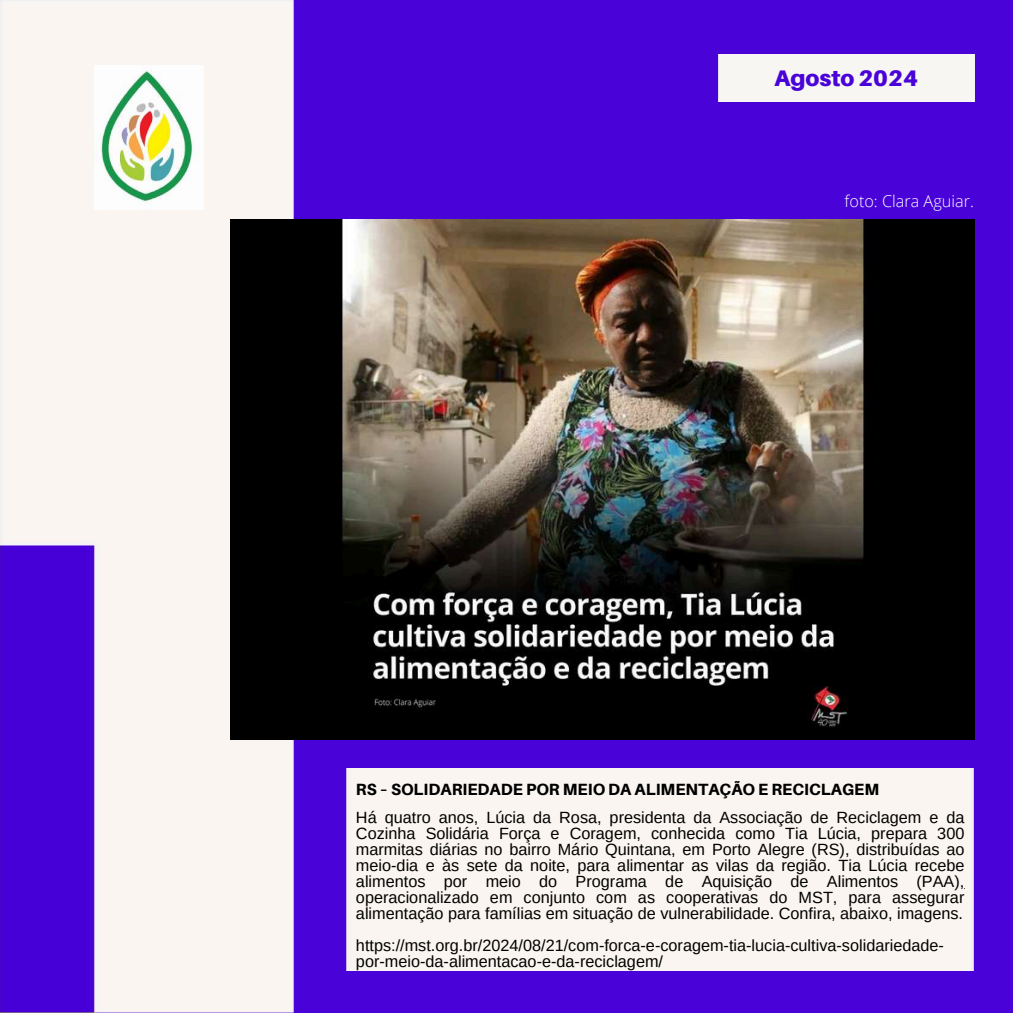
<style>
.page{position:relative;width:1013px;height:1013px;background:#fff}
.page>*{position:absolute;margin:0;border:0;box-sizing:border-box;transform-origin:0 0}
.t1{font:900 22.5px "Aileron";color:#4902d8}
.t2{font:16.25px/16px "Arimo";color:#000;text-align:justify}
.t3{font:800 16.25px "Aileron";color:#000}
.t4{font:300 16.25px "Open Sans";color:#fff}
</style>
<div class="page">
<div style="left:0;top:0;width:1012px;height:1012px;background:#4902d8"></div>
<div style="left:718px;top:54px;width:256px;height:47px;background:#f7f6f2"></div>
<div style="left:346px;top:768px;width:627px;height:202px;background:#faf5f0"></div>
<img style="left:0;top:0;width:299px;height:1012px">
<img style="left:230px;top:219px;width:744px;height:520px">
<img style="left:95px;top:65px;width:108px;height:145px">
<h1 class="t1" style="left:774px;top:64px;width:145px">Agosto 2024</h1>
<p class="t4" style="left:844px;top:189px;width:131px">foto: Clara Aguiar.</p>
<p class="t3" style="left:356px;top:779px;width:524px">RS – SOLIDARIEDADE POR MEIO DA ALIMENTAÇÃO E RECICLAGEM</p>
<p class="t2" style="left:356px;top:809px;width:610px">Há quatro anos, Lúcia da Rosa, presidenta da Associação de Reciclagem e da Cozinha Solidária Força e Coragem, conhecida como Tia Lúcia, prepara 300 marmitas diárias no bairro Mário Quintana, em Porto Alegre (RS), distribuídas ao meio-dia e às sete da noite, para alimentar as vilas da região. Tia Lúcia recebe alimentos por meio do Programa de Aquisição de Alimentos (PAA), operacionalizado em conjunto com as cooperativas do MST, para assegurar alimentação para famílias em situação de vulnerabilidade. Confira, abaixo, imagens.</p>
<p class="t2" style="left:356px;top:936px;width:589px">https://mst.org.br/2024/08/21/com-forca-e-coragem-tia-lucia-cultiva-solidariedade&shy;por-meio-da-alimentacao-e-da-reciclagem/</p>
</div>
